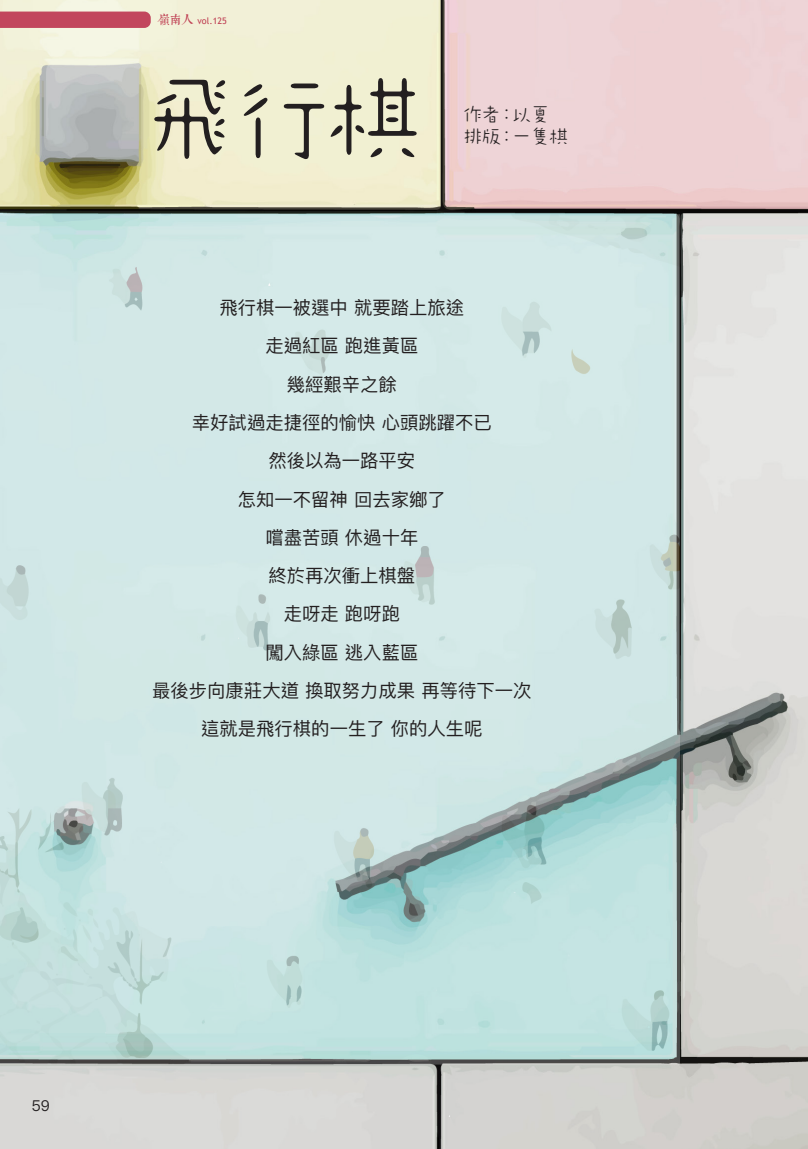
<style>
.page{position:relative;width:808px;height:1149px;background:#fff}
.page>*{position:absolute;margin:0;border:0;box-sizing:border-box;transform-origin:0 0}
.t1{font:300 91.8px "Haru Gaku Std";color:#231f20}
.t2{font:18.3px/38.2px "Ping Fang HK";color:#231f20;text-align:center}
.t3{font:300 18.3px/22px "Haru Gaku Std";color:#231f20}
.t4{font:15px "Ping Fang HK";color:#231f20}
.t5{font:9px "Trebuchet MS";color:#bf3f53}
.s1{font-family:"Tpld Khang Xi Dict";font-size:12px}
</style>
<div class="page">
<img style="left:0;top:0;width:808px;height:1148px">
<img style="left:0;top:214px;width:679px;height:850px">
<svg style="left:0;top:12px;width:151px;height:16px;background:#c2485e"></svg>
<p class="t5" style="left:157px;top:16px;width:71px"><span class="s1">嶺南人</span> vol.125</p>
<p class="t1" style="left:145px;top:67px;width:277px">飛行棋</p>
<p class="t3" style="left:464px;top:103px;width:106px">作者：以夏排版：一隻棋</p>
<p class="t2" style="left:152px;top:288px;width:381px">飛行棋一被選中 就要踏上旅途<br>走過紅區 跑進黃區<br>幾經艱辛之餘<br>幸好試過走捷徑的愉快 心頭跳躍不已<br>然後以為一路平安<br>怎知一不留神 回去家鄉了<br>嚐盡苦頭 休過十年<br>終於再次衝上棋盤<br>走呀走 跑呀跑<br>闖入綠區 逃入藍區<br>最後步向康莊大道 換取努力成果 再等待下一次這就是飛行棋的一生了 你的人生呢</p>
<p class="t4" style="left:32px;top:1095px;width:20px">59</p>
</div>
